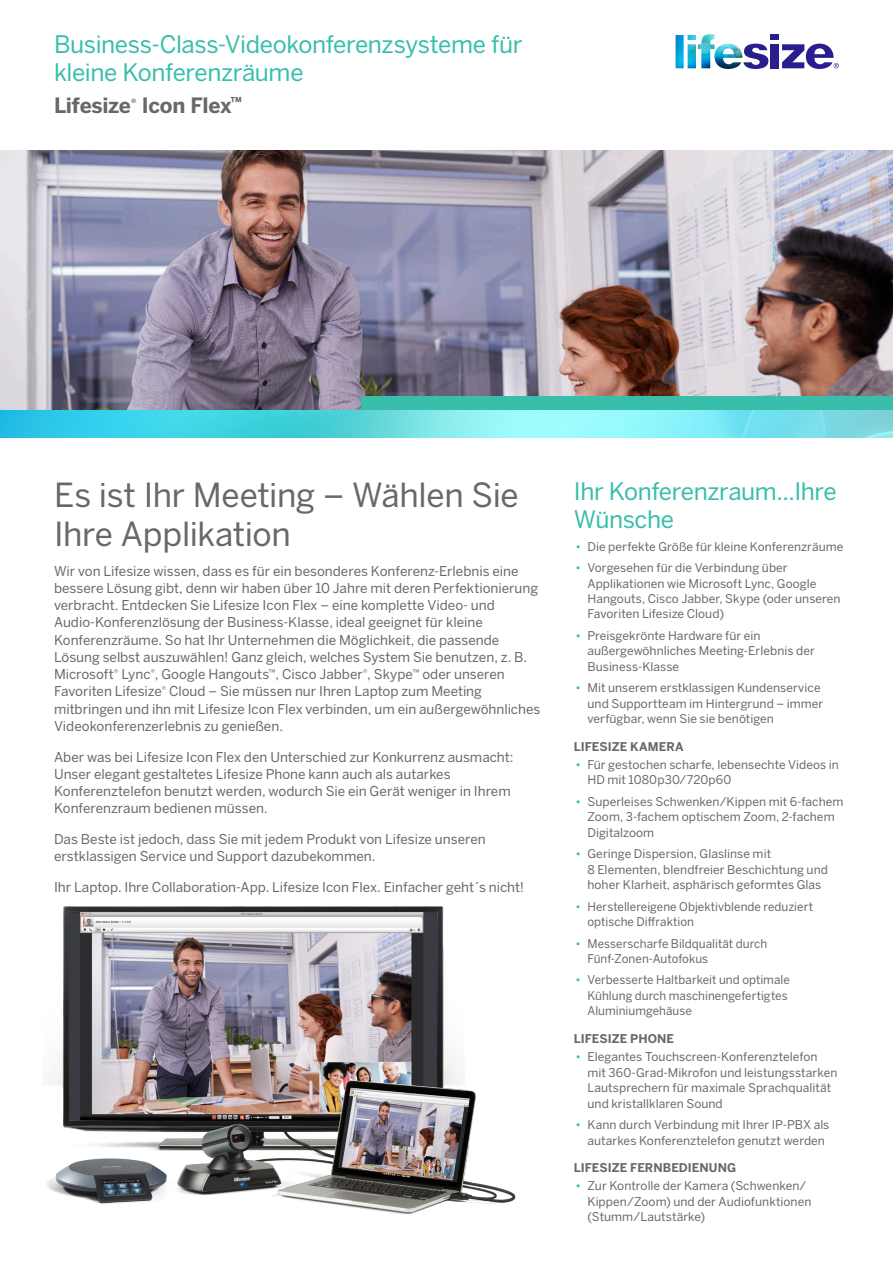
<style>
.page{position:relative;width:893px;height:1263px;background:#fff}
.page>*{position:absolute;margin:0;border:0;box-sizing:border-box;transform-origin:0 0}
.Body_-_H0{font:33px/39.6px "Benton Sans";letter-spacing:-.01em;color:#6a6864}
.t1{font:24px/28.8px "Benton Sans";letter-spacing:-.02em;color:#38beab}
.t2{font:700 21px "Benton Sans";letter-spacing:-.02em;color:#6a6864}
.Body{font:13.5px/17.2px "Benton Sans";color:#6a6864}
.t3{font:12px/15.5px "Benton Sans";letter-spacing:.005em;color:#6a6864}
.Body_-_H2{font:700 12px "Benton Sans";color:#6a6864}
.s1{color:#38beab}
</style>
<div class="page">
<img style="left:0;top:150px;width:893px;height:287px">
<div style="left:361px;top:397px;width:532px;height:13px;background:#38beab"></div>
<img style="left:46px;top:906px;width:470px;height:309px">
<div style="left:771px;top:35px;width:8px;height:5px;background:#281e8e"></div>
<div style="left:771px;top:44px;width:8px;height:24px;background:#281e8e"></div>
<svg style="left:782px;top:44px;width:57px;height:25px"></svg>
<svg style="left:743px;top:44px;width:25px;height:25px"></svg>
<img style="left:676px;top:34px;width:66px;height:35px">
<h1 class="t1" style="left:54px;top:29px;width:470px">Business-Class-Videokonferenzsysteme für kleine Konferenzräume</h1>
<h2 class="t2" style="left:54px;top:93px;width:189px">Lifesize<sup>®</sup> Icon Flex<sup>™</sup></h2>
<p class="Body_-_H0" style="left:54px;top:474px;width:466px">Es ist Ihr Meeting – Wählen Sie<br>Ihre Applikation</p>
<p class="Body" style="left:54px;top:562px;width:488px">Wir von Lifesize wissen, dass es für ein besonderes Konferenz-Erlebnis eine bessere Lösung gibt, denn wir haben über 10 Jahre mit deren Perfektionierung verbracht. Entdecken Sie Lifesize Icon Flex – eine komplette Video- und Audio-Konferenzlösung der Business-Klasse, ideal geeignet für kleine Konferenzräume. So hat Ihr Unternehmen die Möglichkeit, die passende Lösung selbst auszuwählen! Ganz gleich, welches System Sie benutzen, z. B.<br>Microsoft<sup>®</sup> Lync<sup>®</sup>, Google Hangouts<sup>™</sup>, Cisco Jabber<sup>®</sup>, Skype<sup>™</sup> oder unseren Favoriten Lifesize<sup>®</sup> Cloud – Sie müssen nur Ihren Laptop zum Meeting mitbringen und ihn mit Lifesize Icon Flex verbinden, um ein außergewöhnliches Videokonferenzerlebnis zu genießen.</p>
<p class="Body" style="left:54px;top:748px;width:461px">Aber was bei Lifesize Icon Flex den Unterschied zur Konkurrenz ausmacht:<br>Unser elegant gestaltetes Lifesize Phone kann auch als autarkes Konferenztelefon benutzt werden, wodurch Sie ein Gerät weniger in Ihrem Konferenzraum bedienen müssen.</p>
<p class="Body" style="left:54px;top:830px;width:433px">Das Beste ist jedoch, dass Sie mit jedem Produkt von Lifesize unseren erstklassigen Service und Support dazubekommen.</p>
<p class="Body" style="left:54px;top:878px;width:472px">Ihr Laptop. Ihre Collaboration-App. Lifesize Icon Flex. Einfacher geht´s nicht!</p>
<h1 class="t1" style="left:574px;top:476px;width:264px">Ihr Konferenzraum...Ihre<br>Wünsche</h1>
<p class="t3" style="left:575px;top:538px;width:270px"><span class="s1">•</span> Die perfekte Größe für kleine Konferenzräume</p>
<p class="t3" style="left:587px;top:560px;width:255px;text-indent:-12px"><span class="s1">•</span> Vorgesehen für die Verbindung über Applikationen wie Microsoft Lync, Google Hangouts, Cisco Jabber, Skype (oder unseren Favoriten Lifesize Cloud)</p>
<p class="t3" style="left:587px;top:628px;width:229px;text-indent:-12px"><span class="s1">•</span> Preisgekrönte Hardware für ein außergewöhnliches Meeting-Erlebnis der<br>Business-Klasse</p>
<p class="t3" style="left:587px;top:680px;width:237px;text-indent:-12px"><span class="s1">•</span> Mit unserem erstklassigen Kundenservice und Supportteam im Hintergrund – immer verfügbar, wenn Sie sie benötigen</p>
<p class="Body_-_H2" style="left:574px;top:739px;width:111px">LIFESIZE KAMERA</p>
<p class="t3" style="left:587px;top:757px;width:253px;text-indent:-12px"><span class="s1">•</span> Für gestochen scharfe, lebensechte Videos in<br>HD mit 1080p30/720p60</p>
<p class="t3" style="left:587px;top:794px;width:258px;text-indent:-12px"><span class="s1">•</span> Superleises Schwenken/Kippen mit 6-fachem<br>Zoom, 3-fachem optischem Zoom, 2-fachem<br>Digitalzoom</p>
<p class="t3" style="left:587px;top:846px;width:242px;text-indent:-12px"><span class="s1">•</span> Geringe Dispersion, Glaslinse mit<br>8 Elementen, blendfreier Beschichtung und hoher Klarheit, asphärisch geformtes Glas</p>
<p class="t3" style="left:587px;top:898px;width:227px;text-indent:-12px"><span class="s1">•</span> Herstellereigene Objektivblende reduziert optische Diffraktion</p>
<p class="t3" style="left:587px;top:935px;width:181px;text-indent:-12px"><span class="s1">•</span> Messerscharfe Bildqualität durch<br>Fünf-Zonen-Autofokus</p>
<p class="t3" style="left:587px;top:972px;width:204px;text-indent:-12px"><span class="s1">•</span> Verbesserte Haltbarkeit und optimale<br>Kühlung durch maschinengefertigtes<br>Aluminiumgehäuse</p>
<p class="Body_-_H2" style="left:574px;top:1031px;width:102px">LIFESIZE PHONE</p>
<p class="t3" style="left:587px;top:1049px;width:251px;text-indent:-12px"><span class="s1">•</span> Elegantes Touchscreen-Konferenztelefon mit 360-Grad-Mikrofon und leistungsstarken Lautsprechern für maximale Sprachqualität und kristallklaren Sound</p>
<p class="t3" style="left:587px;top:1117px;width:243px;text-indent:-12px"><span class="s1">•</span> Kann durch Verbindung mit Ihrer IP-PBX als autarkes Konferenztelefon genutzt werden</p>
<p class="Body_-_H2" style="left:574px;top:1160px;width:164px">LIFESIZE FERNBEDIENUNG</p>
<p class="t3" style="left:587px;top:1178px;width:225px;text-indent:-12px"><span class="s1">•</span> Zur Kontrolle der Kamera (Schwenken/<br>Kippen/Zoom) und der Audiofunktionen (Stumm/Lautstärke)</p>
</div>
